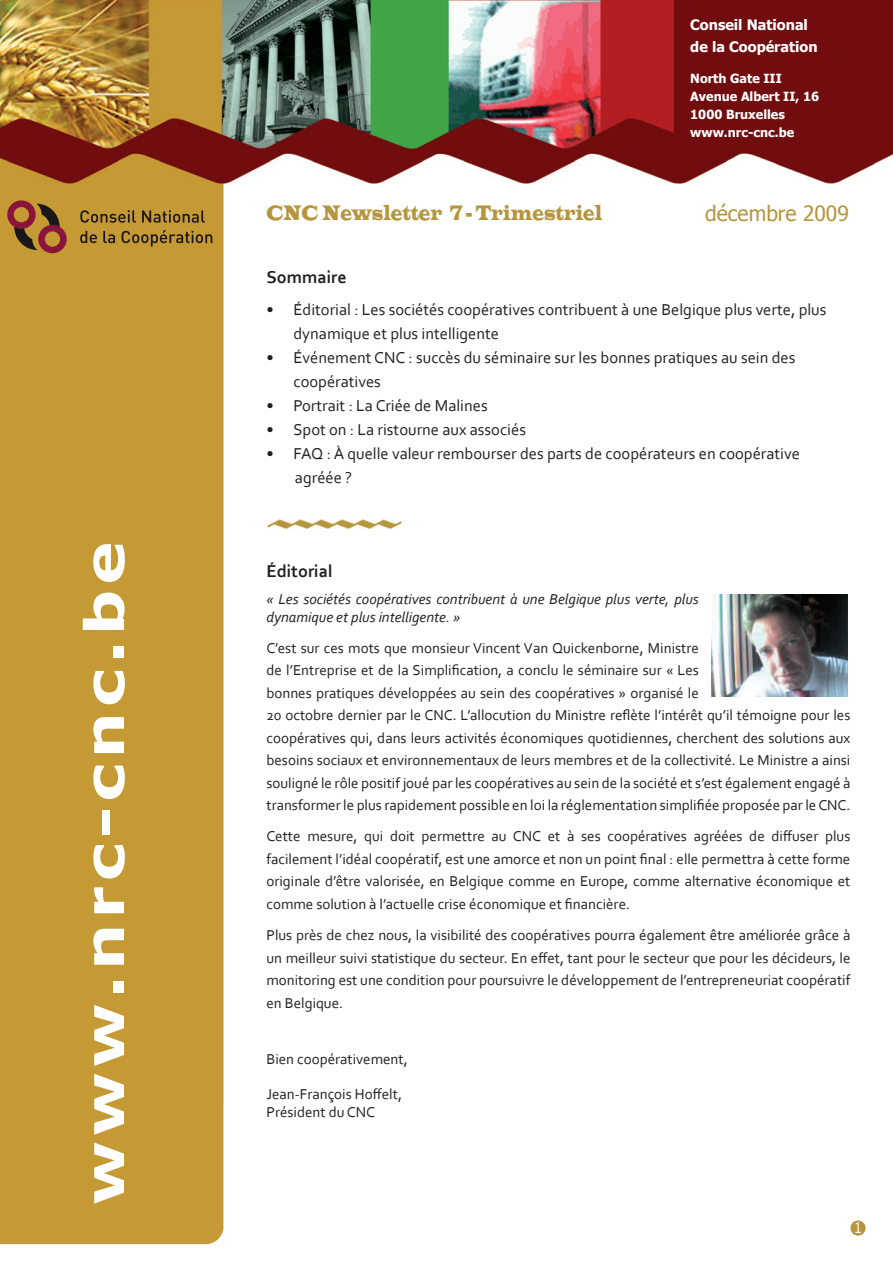
<style>
.page{position:relative;width:893px;height:1263px;background:#fff}
.page>*{position:absolute;margin:0;border:0;box-sizing:border-box;transform-origin:0 0}
.t1{font:700 54.45px "Verdana";letter-spacing:.075em;color:#fff;scale:1.2 1}
.t2{font:21.6px "Latin Wide";color:#b7953d;scale:.6 1}
.t3{font:21px "Tahoma";color:#b7953d}
.t4{font:700 18px "Corbel";color:#231f20}
.t5{font:16.5px/24px "Corbel";color:#231f20}
.t6{font:15px/22.5px "Corbel";color:#231f20}
.t7{font:italic 15px/18px "Corbel";color:#231f20}
.t8{font:15px "Andale Mono";color:#fff}
.t9{font:700 14.4px/21.6px "Tahoma";color:#fff}
.t10{font:700 12.6px/18px "Tahoma";color:#fff}
</style>
<div class="page">
<img style="left:0;top:0;width:893px;height:1245px">
<svg style="left:7px;top:200px;width:60px;height:53px;background:#9b6031"></svg>
<svg style="left:80px;top:210px;width:56px;height:13px"></svg>
<svg style="left:142px;top:210px;width:63px;height:13px"></svg>
<svg style="left:80px;top:231px;width:17px;height:12px"></svg>
<svg style="left:103px;top:231px;width:12px;height:12px"></svg>
<svg style="left:122px;top:230px;width:90px;height:17px;background:#9c792d"></svg>
<div style="left:850px;top:1220px;width:16px;height:15px;background:#b7953d;border-radius:50%"></div>
<img style="left:712px;top:594px;width:136px;height:102px">
<img style="left:267px;top:519px;width:135px;height:10px">
<h1 class="t1" style="left:70px;top:1205px;width:554px;rotate:-90deg">www.nrc-cnc.be</h1>
<p class="t9" style="left:690px;top:13px;width:129px">Conseil National de la Coopération</p>
<p class="t10" style="left:690px;top:68px;width:130px">North Gate III<br>Avenue Albert II, 16<br>1000 Bruxelles www.nrc-cnc.be</p>
<h2 class="t2" style="left:266px;top:199px;width:561px">CNC Newsletter 7 - Trimestriel</h2>
<h3 class="t3" style="left:705px;top:200px;width:145px">décembre 2009</h3>
<p class="t4" style="left:266px;top:266px;width:82px">Sommaire</p>
<p class="t5" style="left:293px;top:297px;width:534px;text-indent:-27px">• Éditorial : Les sociétés coopératives contribuent à une Belgique plus verte, plus dynamique et plus intelligente</p>
<p class="t5" style="left:293px;top:345px;width:503px;text-indent:-27px">• Événement CNC : succès du séminaire sur les bonnes pratiques au sein des coopératives</p>
<p class="t5" style="left:266px;top:393px;width:223px">• Portrait : La Criée de Malines</p>
<p class="t5" style="left:266px;top:417px;width:261px">• Spot on : La ristourne aux associés</p>
<p class="t5" style="left:295px;top:441px;width:506px;text-indent:-28px">• FAQ : À quelle valeur rembourser des parts de coopérateurs en coopérative agréée ?</p>
<p class="t4" style="left:266px;top:560px;width:68px">Éditorial</p>
<p class="t7" style="left:266px;top:590px;width:434px">« Les sociétés coopératives contribuent à une Belgique plus verte, plus dynamique et plus intelligente. »</p>
<p class="t6" style="left:266px;top:636px;width:585px">C’est sur ces mots que monsieur Vincent Van Quickenborne, Ministre<br>de l’Entreprise et de la Simplification, a conclu le séminaire sur « Les<br>bonnes pratiques développées au sein des coopératives » organisé le<br>20 octobre dernier par le CNC. L’allocution du Ministre reflète l’intérêt qu’il témoigne pour les coopératives qui, dans leurs activités économiques quotidiennes, cherchent des solutions aux besoins sociaux et environnementaux de leurs membres et de la collectivité. Le Ministre a ainsi souligné le rôle positif joué par les coopératives au sein de la société et s’est également engagé à transformer le plus rapidement possible en loi la réglementation simplifiée proposée par le CNC.</p>
<p class="t6" style="left:266px;top:825px;width:585px;text-align:justify">Cette mesure, qui doit permettre au CNC et à ses coopératives agréées de diffuser plus facilement l’idéal coopératif, est une amorce et non un point final : elle permettra à cette forme originale d’être valorisée, en Belgique comme en Europe, comme alternative économique et comme solution à l’actuelle crise économique et financière.</p>
<p class="t6" style="left:266px;top:923px;width:585px;text-align:justify">Plus près de chez nous, la visibilité des coopératives pourra également être améliorée grâce à un meilleur suivi statistique du secteur. En effet, tant pour le secteur que pour les décideurs, le monitoring est une condition pour poursuivre le développement de l’entrepreneuriat coopératif en Belgique.</p>
<p class="t6" style="left:266px;top:1047px;width:143px">Bien coopérativement,</p>
<p class="t6" style="left:266px;top:1084px;width:137px;line-height:18px">Jean-François Hoffelt,<br>Président du CNC</p>
<p class="t8" style="left:854px;top:1218px;width:10px">1</p>
</div>
